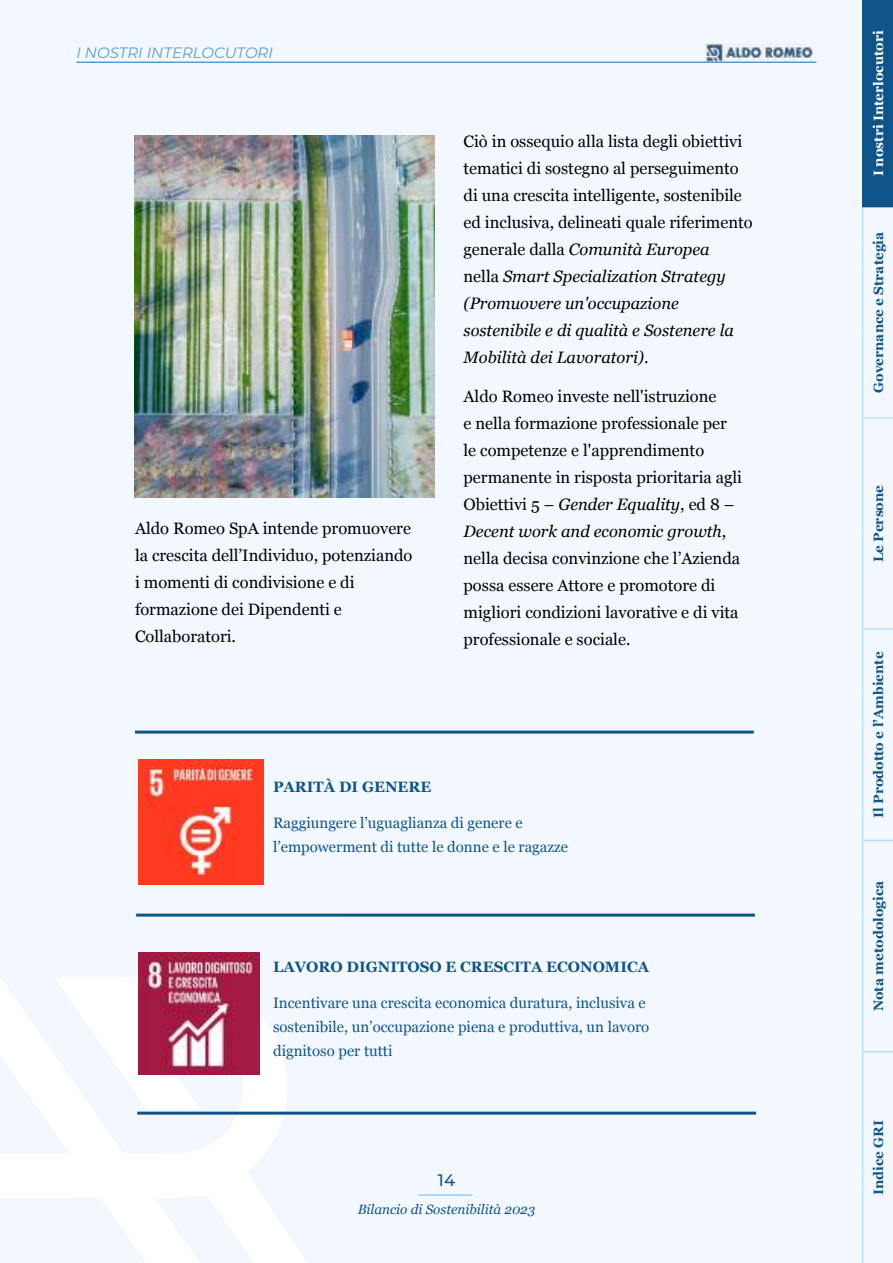
<style>
.page{position:relative;width:893px;height:1263px;background:#f3f8ff}
.page>*{position:absolute;margin:0;border:0;box-sizing:border-box;transform-origin:0 0}
.t1{font:16.5px/27px "Georgia";color:#000}
.t2{font:500 16.5px "Montserrat";color:#0f5489}
.t3{font:15px/24px "Georgia";color:#0f5489}
.t4{font:700 15px "Georgia";color:#0f5489}
.t5{font:italic 15px "Montserrat";color:#569dd2}
.t6{font:700 13.5px "Georgia";color:#0f5489}
.t7{font:italic 13.5px "Georgia";color:#0f5489}
.t8{font:700 13.5px "Georgia";color:#fff}
.s1{font-style:italic}
</style>
<div class="page">
<hr style="left:76px;top:62px;width:740px;height:1px;background:#569dd2">
<hr style="left:418px;top:1194px;width:54px;height:2px;background:#92cffb">
<div style="left:863px;top:0;width:30px;height:207px;background:#0f5489"></div>
<hr style="left:863px;top:1051px;width:30px;height:1px;background:#b8dced">
<hr style="left:863px;top:840px;width:30px;height:1px;background:#b8dced">
<hr style="left:862px;top:207px;width:1px;height:211px;background:#bde2ff">
<hr style="left:863px;top:417px;width:30px;height:2px;background:#bde2ff">
<hr style="left:862px;top:418px;width:1px;height:211px;background:#bde2ff">
<hr style="left:863px;top:628px;width:30px;height:2px;background:#bde2ff">
<hr style="left:862px;top:1052px;width:1px;height:211px;background:#bde2ff">
<hr style="left:862px;top:840px;width:1px;height:212px;background:#bde2ff">
<hr style="left:862px;top:629px;width:1px;height:211px;background:#bde2ff">
<hr style="left:862px;top:0;width:1px;height:207px;background:#0f5489">
<img style="left:705px;top:44px;width:111px;height:18px">
<svg style="left:0;top:952px;width:345px;height:311px"></svg>
<img style="left:138px;top:759px;width:126px;height:126px">
<img style="left:138px;top:953px;width:122px;height:121px">
<svg style="left:135px;top:730px;width:619px;height:4px;background:#477ca6"></svg>
<hr style="left:136px;top:914px;width:619px;height:3px;background:#0f5489">
<hr style="left:137px;top:1112px;width:619px;height:3px;background:#0f5489">
<img style="left:134px;top:135px;width:300px;height:362px">
<p class="t5" style="left:76px;top:42px;width:197px">I NOSTRI INTERLOCUTORI</p>
<p class="t1" style="left:135px;top:514px;width:279px">Aldo Romeo SpA intende promuovere la crescita dell’Individuo, potenziando i momenti di condivisione e di formazione dei Dipendenti e<br>Collaboratori.</p>
<p class="t1" style="left:463px;top:128px;width:291px">Ciò in ossequio alla lista degli obiettivi tematici di sostegno al perseguimento di una crescita intelligente, sostenibile ed inclusiva, delineati quale riferimento generale dalla <span class="s1">Comunità Europea<br></span>nella <span class="s1">Smart Specialization Strategy (Promuovere un'occupazione sostenibile e di qualità e Sostenere la Mobilità dei Lavoratori)</span>.</p>
<p class="t1" style="left:464px;top:383px;width:280px">Aldo Romeo investe nell'istruzione<br>e nella formazione professionale per le competenze e l'apprendimento permanente in risposta prioritaria agli Obiettivi 5 – <span class="s1">Gender Equality</span>, ed 8 – <span class="s1">Decent work and economic growth</span>, nella decisa convinzione che l’Azienda possa essere Attore e promotore di migliori condizioni lavorative e di vita professionale e sociale.</p>
<p class="t4" style="left:273px;top:775px;width:160px">PARITÀ DI GENERE</p>
<p class="t3" style="left:273px;top:810px;width:296px">Raggiungere l’uguaglianza di genere e l’empowerment di tutte le donne e le ragazze</p>
<p class="t4" style="left:273px;top:956px;width:378px">LAVORO DIGNITOSO E CRESCITA ECONOMICA</p>
<p class="t3" style="left:273px;top:990px;width:378px">Incentivare una crescita economica duratura, inclusiva e sostenibile, un’occupazione piena e produttiva, un lavoro dignitoso per tutti</p>
<p class="t2" style="left:438px;top:1168px;width:19px">14</p>
<p class="t7" style="left:358px;top:1199px;width:179px">Bilancio di Sostenibilità 2023</p>
<p class="t8" style="left:868px;top:176px;width:147px;rotate:-90deg">I nostri Interlocutori</p>
<p class="t6" style="left:868px;top:393px;width:162px;rotate:-90deg">Governance e Strategia</p>
<p class="t6" style="left:868px;top:562px;width:79px;rotate:-90deg">Le Persone</p>
<p class="t6" style="left:868px;top:818px;width:168px;rotate:-90deg">Il Prodotto e l’Ambiente</p>
<p class="t6" style="left:868px;top:1011px;width:132px;rotate:-90deg">Nota metodologica</p>
<p class="t6" style="left:868px;top:1195px;width:77px;rotate:-90deg">Indice GRI</p>
</div>
